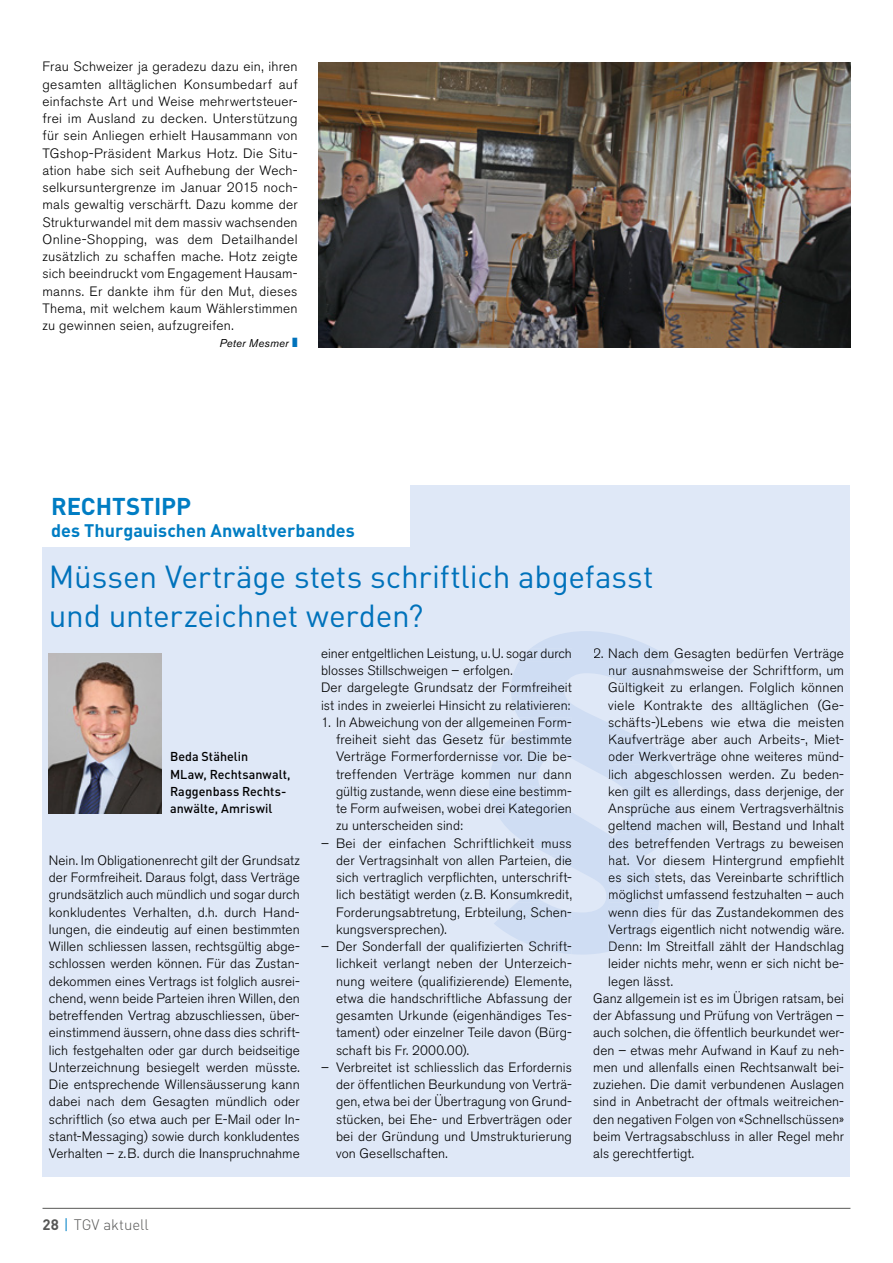
<style>
.page{position:relative;width:893px;height:1263px;background:#fff}
.page>*{position:absolute;margin:0;border:0;box-sizing:border-box;transform-origin:0 0}
.t1{font:31.5px/39px "DIN";letter-spacing:-.01em;color:#0072bb}
.t2{font:700 24px "DIN";color:#007dc3}
.t3{font:700 18px "DIN";color:#007dc3}
.t4{font:300 15px "DIN";color:#575756}
.t5{font:300 13.5px/17.2px "Akzidenz Grotesk BQ";letter-spacing:.01em;color:#000;text-align:justify}
.t6{font:500 12.75px/17.2px "DIN";letter-spacing:.005em;color:#000}
.t7{font:italic 11.25px "Akzidenz Grotesk BQ";letter-spacing:.015em;color:#000}
.s1{font-weight:700}
.s2{font-weight:400;color:#1189ca}
</style>
<div class="page">
<hr style="left:43px;top:1208px;width:807px;height:1px;background:#575756">
<div style="left:43px;top:485px;width:807px;height:692px;background:#dfe8f7"></div>
<svg style="left:494px;top:631px;width:165px;height:323px"></svg>
<svg style="left:519px;top:648px;width:53px;height:13px"></svg>
<div style="left:511px;top:676px;width:59px;height:34px;background:#cfddf3"></div>
<svg style="left:504px;top:717px;width:68px;height:27px"></svg>
<svg style="left:489px;top:752px;width:83px;height:64px"></svg>
<svg style="left:518px;top:838px;width:54px;height:10px"></svg>
<svg style="left:550px;top:855px;width:22px;height:12px"></svg>
<svg style="left:498px;top:891px;width:73px;height:29px"></svg>
<svg style="left:522px;top:941px;width:49px;height:13px"></svg>
<svg style="left:594px;top:648px;width:80px;height:47px"></svg>
<svg style="left:609px;top:723px;width:71px;height:161px"></svg>
<svg style="left:608px;top:890px;width:51px;height:27px"></svg>
<svg style="left:608px;top:924px;width:43px;height:27px"></svg>
<div style="left:43px;top:485px;width:367px;height:62px;background:#fff"></div>
<img style="left:49px;top:654px;width:113px;height:159px">
<img style="left:319px;top:63px;width:531px;height:284px">
<p class="t5" style="left:43px;top:58px;width:257px">Frau Schweizer ja geradezu dazu ein, ihren gesamten alltäglichen Konsumbedarf auf einfachste Art und Weise mehrwertsteuer&shy;frei im Ausland zu decken. Unterstützung für sein Anliegen erhielt Haus ammann von TGshop-Präsident Markus Hotz. Die Situ&shy;ation habe sich seit Aufhebung der Wech&shy;selkursuntergrenze im Januar 2015 noch&shy;mals gewaltig verschärft. Dazu komme der Strukturwandel mit dem massiv wachsenden Online-Shopping, was dem Detailhandel zusätzlich zu schaffen mache. Hotz zeigte sich beeindruckt vom Engagement Hausam&shy;manns. Er dankte ihm für den Mut, dieses Thema, mit welchem kaum Wählerstimmen zu gewinnen seien, aufzugreifen.</p>
<p class="t7" style="left:219px;top:337px;width:71px">Peter Mesmer</p>
<h2 class="t2" style="left:51px;top:491px;width:142px">RECHTSTIPP</h2>
<h3 class="t3" style="left:51px;top:519px;width:305px">des Thurgauischen Anwaltverbandes</h3>
<h1 class="t1" style="left:49px;top:557px;width:606px">Müssen Verträge stets schriftlich abgefasst und unterzeichnet werden?</h1>
<p class="t6" style="left:170px;top:748px;width:122px">Beda Stähelin<br>MLaw, Rechtsanwalt,<br>Raggenbass Rechts&shy;anwälte, Amriswil</p>
<p class="t5" style="left:49px;top:852px;width:252px">Nein. Im Obligationenrecht gilt der Grundsatz der Formfreiheit. Daraus folgt, dass Verträge grundsätzlich auch mündlich und sogar durch konkludentes Verhalten, d.h. durch Hand&shy;lungen, die eindeutig auf einen bestimmten Willen schliessen lassen, rechtsgültig abge&shy;schlossen werden können. Für das Zustan&shy;dekommen eines Vertrags ist folglich ausrei&shy;chend, wenn beide Parteien ihren Willen, den betreffenden Vertrag abzuschliessen, über&shy;einstimmend äussern, ohne dass dies schrift&shy;lich festgehalten oder gar durch beidseitige Unterzeichnung besiegelt werden müsste.<br>Die entsprechende Willensäusserung kann dabei nach dem Gesagten mündlich oder schriftlich (so etwa auch per E-Mail oder In&shy;stant-Messaging) sowie durch konkludentes Verhalten – z. B. durch die Inanspruchnahme</p>
<p class="t5" style="left:321px;top:645px;width:252px;text-align:left">einer entgeltlichen Leistung, u. U. sogar durch blosses Stillschweigen – erfolgen.<br>Der dargelegte Grundsatz der Formfreiheit ist indes in zweierlei Hinsicht zu relativieren:</p>
<p class="t5" style="left:336px;top:714px;width:237px;text-indent:-15px">1. In Abweichung von der allgemeinen Form&shy;freiheit sieht das Gesetz für bestimmte Verträge Formerfordernisse vor. Die be&shy;treffenden Verträge kommen nur dann gültig zustande, wenn diese eine bestimm&shy;te Form aufweisen, wobei drei Kategorien</p>
<p class="t5" style="left:321px;top:835px;width:252px;text-align:right">– Bei der einfachen Schriftlichkeit muss der Vertragsinhalt von allen Parteien, die</p>
<p class="t5" style="left:336px;top:886px;width:237px">lich bestätigt werden (z. B. Konsumkredit,<br>Forderungsabtretung, Erbteilung, Schen-</p>
<p class="t5" style="left:321px;top:938px;width:252px">– Der Sonderfall der qualifizierten Schrift-</p>
<p class="t5" style="left:336px;top:817px;width:128px">zu unterscheiden sind:</p>
<p class="t5" style="left:336px;top:869px;width:237px">sich vertraglich verpflichten, unterschrift-</p>
<p class="t5" style="left:336px;top:921px;width:112px">kungsversprechen).</p>
<p class="t5" style="left:336px;top:955px;width:237px">lichkeit verlangt neben der Unterzeich&shy;nung weitere (qualifizierende) Elemente, etwa die handschriftliche Abfassung der gesamten Urkunde (eigenhändiges Tes&shy;tament) oder einzelner Teile davon (Bürg&shy;schaft bis Fr. 2000.00).</p>
<p class="t5" style="left:336px;top:1059px;width:237px;text-indent:-15px">– Verbreitet ist schliesslich das Erfordernis der öffentlichen Beurkundung von Verträ&shy;gen, etwa bei der Übertragung von Grund&shy;stücken, bei Ehe- und Erbverträgen oder bei der Gründung und Umstrukturierung von Gesellschaften.</p>
<p class="t5" style="left:608px;top:645px;width:237px;text-indent:-15px">2. Nach dem Gesagten bedürfen Verträge nur ausnahmsweise der Schriftform, um Gültigkeit zu erlangen. Folglich können</p>
<p class="t5" style="left:608px;top:714px;width:237px">schäfts-)Lebens wie etwa die meisten Kaufverträge aber auch Arbeits-, Miet&shy;oder Werkverträge ohne weiteres münd&shy;lich abgeschlossen werden. Zu beden&shy;ken gilt es allerdings, dass derjenige, der Ansprüche aus einem Vertragsverhältnis geltend machen will, Bestand und Inhalt des betreffenden Vertrags zu beweisen hat. Vor diesem Hintergrund empfiehlt es sich stets, das Vereinbarte schriftlich möglichst umfassend festzuhalten – auch wenn dies für das Zustandekommen des Vertrags eigentlich nicht notwendig wäre.<br>Denn: Im Streitfall zählt der Handschlag</p>
<p class="t5" style="left:608px;top:697px;width:237px">viele Kontrakte des alltäglichen (Ge-</p>
<p class="t5" style="left:608px;top:955px;width:237px">leider nichts mehr, wenn er sich nicht be-</p>
<p class="t5" style="left:608px;top:973px;width:66px">legen lässt.</p>
<p class="t5" style="left:593px;top:990px;width:252px">Ganz allgemein ist es im Übrigen ratsam, bei</p>
<p class="t5" style="left:593px;top:1007px;width:252px">der Abfassung und Prüfung von Verträgen –</p>
<p class="t5" style="left:593px;top:1024px;width:252px">auch solchen, die öffentlich beurkundet wer-</p>
<p class="t5" style="left:593px;top:1042px;width:252px">den – etwas mehr Aufwand in Kauf zu neh-</p>
<p class="t5" style="left:593px;top:1059px;width:252px">men und allenfalls einen Rechtsanwalt bei-</p>
<p class="t5" style="left:593px;top:1076px;width:252px">zuziehen. Die damit verbundenen Auslagen</p>
<p class="t5" style="left:593px;top:1093px;width:252px">sind in Anbetracht der oftmals weitreichen-</p>
<p class="t5" style="left:593px;top:1111px;width:252px">den negativen Folgen von «Schnellschüssen»</p>
<p class="t5" style="left:593px;top:1128px;width:252px">beim Vertragsabschluss in aller Regel mehr</p>
<p class="t5" style="left:593px;top:1145px;width:103px">als gerechtfertigt.</p>
<p class="t4" style="left:43px;top:1215px;width:108px"><span class="s1">28</span> <span class="s2">|</span> TGV aktuell</p>
</div>
